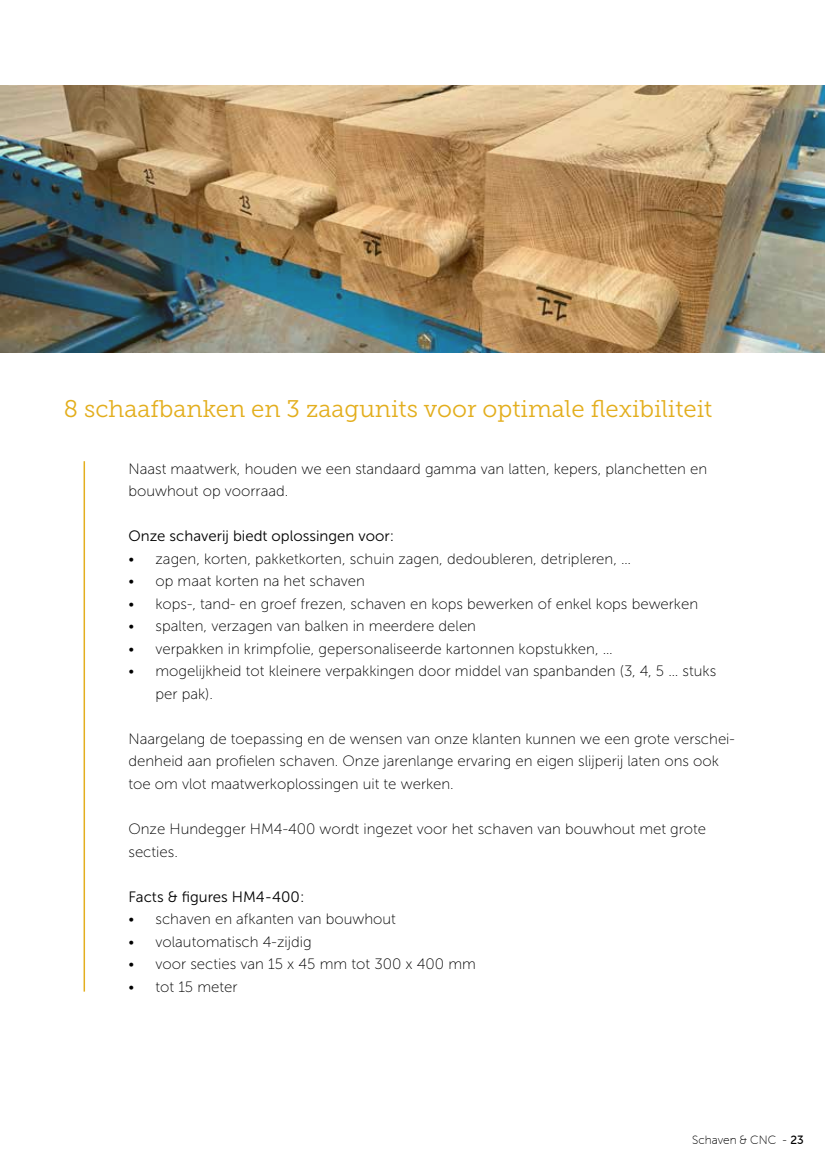
<style>
.page{position:relative;width:825px;height:1170px;background:#fff}
.page>*{position:absolute;margin:0;border:0;box-sizing:border-box;transform-origin:0 0}
.t1{font:24px "Museo Slab 300";color:#e3ae1d}
.t2{font:15px/22.5px "Museo Sans 100";color:#000}
.t3{font:15px "Museo Sans 300";color:#000}
.t4{font:12px "Museo Sans Rounded 100";color:#000}
.s1{font-family:"Museo Sans Rounded 500"}
</style>
<div class="page">
<img style="left:0;top:85px;width:825px;height:267px">
<hr style="left:84px;top:461px;width:1px;height:530px;background:#e3ae1d">
<h1 class="t1" style="left:64px;top:395px;width:650px">8 schaafbanken en 3 zaagunits voor optimale flexibiliteit</h1>
<p class="t2" style="left:128px;top:457px;width:580px">Naast maatwerk, houden we een standaard gamma van latten, kepers, planchetten en bouwhout op voorraad.</p>
<p class="t3" style="left:128px;top:528px;width:267px">Onze schaverij biedt oplossingen voor:</p>
<p class="t2" style="left:128px;top:547px;width:504px">• zagen, korten, pakketkorten, schuin zagen, dedoubleren, detripleren, …</p>
<p class="t2" style="left:128px;top:570px;width:238px">• op maat korten na het schaven</p>
<p class="t2" style="left:128px;top:592px;width:571px">• kops-, tand- en groef frezen, schaven en kops bewerken of enkel kops bewerken</p>
<p class="t2" style="left:128px;top:615px;width:349px">• spalten, verzagen van balken in meerdere delen</p>
<p class="t2" style="left:128px;top:637px;width:486px">• verpakken in krimpfolie, gepersonaliseerde kartonnen kopstukken, …</p>
<p class="t2" style="left:155px;top:660px;width:562px;text-indent:-27px">• mogelijkheid tot kleinere verpakkingen door middel van spanbanden (3, 4, 5 … stuks per pak).</p>
<p class="t2" style="left:128px;top:727px;width:608px">Naargelang de toepassing en de wensen van onze klanten kunnen we een grote verschei&shy;denheid aan profielen schaven. Onze jarenlange ervaring en eigen slijperij laten ons ook toe om vlot maatwerkoplossingen uit te werken.</p>
<p class="t2" style="left:128px;top:817px;width:579px">Onze Hundegger HM4-400 wordt ingezet voor het schaven van bouwhout met grote secties.</p>
<p class="t3" style="left:128px;top:888px;width:177px">Facts &amp; figures HM4-400:</p>
<p class="t2" style="left:128px;top:907px;width:269px">• schaven en afkanten van bouwhout</p>
<p class="t2" style="left:128px;top:930px;width:185px">• volautomatisch 4-zijdig</p>
<p class="t2" style="left:128px;top:952px;width:349px">• voor secties van 15 x 45 mm tot 300 x 400 mm</p>
<p class="t2" style="left:128px;top:975px;width:111px">• tot 15 meter</p>
<p class="t4" style="left:692px;top:1132px;width:113px">Schaven &amp; CNC - <span class="s1">23</span></p>
</div>
